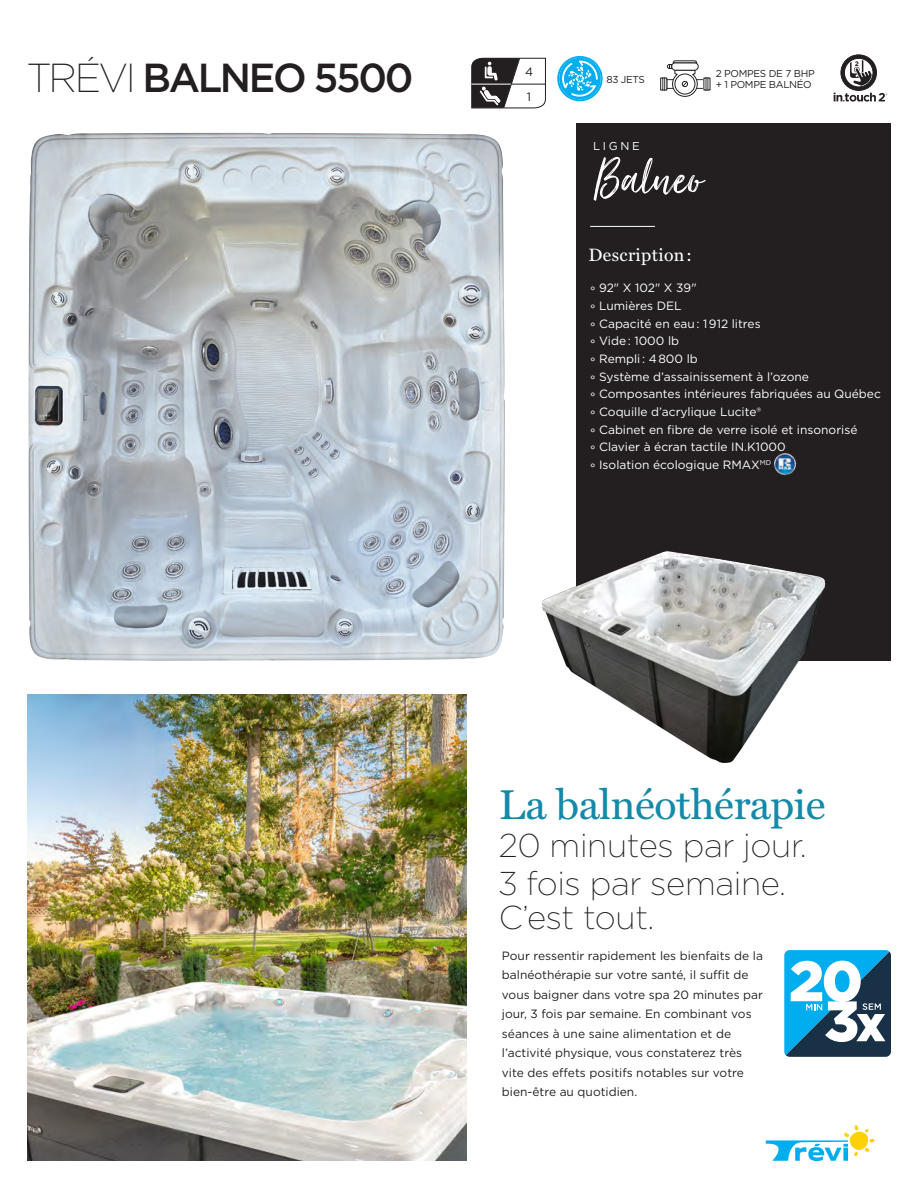
<style>
.page{position:relative;width:918px;height:1188px;background:#fff}
.page>*{position:absolute;margin:0;border:0;box-sizing:border-box;transform-origin:0 0}
.t1{font:61.5px "Just Lovely";color:#fff}
.t2{font:42px "Miller Text";letter-spacing:-.01em;color:#1589a8}
.t3{font:500 40.5px "Gotham";letter-spacing:-.06em;color:#231f20}
.t4{font:200 33px/34.5px "Gotham";letter-spacing:-.01em;color:#231f20}
.t5{font:18px "Miller Text";letter-spacing:.02em;color:#fff}
.Texte_Courant_FR{font:12px/19.5px "Gotham";color:#231f20}
.Texte_Courant_FR-2{font:12px "Gotham";color:#fff}
.t6{font:11.4px "Gotham";letter-spacing:.23em;color:#fff}
.t7{font:10.05px/11.2px "Gotham";letter-spacing:-.03em;color:#231f20}
.t8{font:700 6.6px "Gotham";color:#231f20}
.s1{font-weight:200}
</style>
<div class="page">
<div style="left:576px;top:123px;width:315px;height:537px;background:#231f20"></div>
<svg style="left:766px;top:1125px;width:109px;height:36px"></svg>
<img style="left:542px;top:551px;width:310px;height:212px">
<img style="left:774px;top:453px;width:22px;height:22px">
<div style="left:666px;top:79px;width:38px;height:10px;border:1px solid #313232"></div>
<div style="left:704px;top:78px;width:6px;height:12px;background:#969797"></div>
<div style="left:660px;top:78px;width:7px;height:12px;border:1px solid #231f20"></div>
<svg style="left:706px;top:77px;width:3px;height:14px"></svg>
<div style="left:671px;top:62px;width:28px;height:9px;border:1px solid #231f20;border-radius:4px"></div>
<svg style="left:662px;top:60px;width:36px;height:37px"></svg>
<svg style="left:834px;top:54px;width:53px;height:48px"></svg>
<svg style="left:557px;top:56px;width:46px;height:45px"></svg>
<svg style="left:471px;top:58px;width:75px;height:51px"></svg>
<hr style="left:590px;top:226px;width:65px;height:1px;background:#fff">
<svg style="left:784px;top:950px;width:107px;height:107px"></svg>
<img style="left:27px;top:694px;width:440px;height:467px">
<img style="left:29px;top:133px;width:476px;height:528px">
<p class="t3" style="left:27px;top:51px;width:388px"><span class="s1">TRÉVI</span> BALNEO 5500</p>
<p class="Texte_Courant_FR" style="left:525px;top:62px;width:10px">4</p>
<p class="Texte_Courant_FR" style="left:527px;top:87px;width:6px">1</p>
<p class="t7" style="left:606px;top:73px;width:40px">83 JETS</p>
<p class="t7" style="left:716px;top:68px;width:101px">2 POMPES DE 7 BHP + 1 POMPE BALNÉO</p>
<p class="t6" style="left:593px;top:139px;width:48px">LIGNE</p>
<p class="t1" style="left:593px;top:141px;width:110px">Balneo</p>
<p class="t5" style="left:589px;top:241px;width:105px">Description:</p>
<p class="t8" style="left:855px;top:59px;width:6px">2</p>
<p class="Texte_Courant_FR-2" style="left:590px;top:280px;width:108px">° 92" X 102" X 39"</p>
<p class="Texte_Courant_FR-2" style="left:590px;top:298px;width:93px">° Lumières DEL</p>
<p class="Texte_Courant_FR-2" style="left:590px;top:316px;width:172px">° Capacité en eau : 1 912 litres</p>
<p class="Texte_Courant_FR-2" style="left:590px;top:333px;width:91px">° Vide : 1000 lb</p>
<p class="Texte_Courant_FR-2" style="left:590px;top:351px;width:109px">° Rempli : 4 800 lb</p>
<p class="Texte_Courant_FR-2" style="left:590px;top:369px;width:220px">° Système d’assainissement à l’ozone</p>
<p class="Texte_Courant_FR-2" style="left:590px;top:386px;width:292px">° Composantes intérieures fabriquées au Québec</p>
<p class="Texte_Courant_FR-2" style="left:590px;top:404px;width:173px">° Coquille d’acrylique Lucite®</p>
<p class="Texte_Courant_FR-2" style="left:590px;top:422px;width:269px">° Cabinet en fibre de verre isolé et insonorisé</p>
<p class="Texte_Courant_FR-2" style="left:590px;top:439px;width:197px">° Clavier à écran tactile IN.K1000</p>
<p class="Texte_Courant_FR-2" style="left:590px;top:457px;width:183px">° Isolation écologique RMAX<sup>MD</sup></p>
<p class="t2" style="left:499px;top:771px;width:328px">La balnéothérapie</p>
<p class="t4" style="left:499px;top:827px;width:309px">20 minutes par jour.</p>
<p class="t4" style="left:499px;top:865px;width:289px">3 fois par semaine.<br>C’est tout.</p>
<p class="Texte_Courant_FR" style="left:502px;top:945px;width:263px">Pour ressentir rapidement les bienfaits de la balnéothérapie sur votre santé, il suffit de vous baigner dans votre spa 20 minutes par jour, 3 fois par semaine. En combinant vos séances à une saine alimentation et de l’activité physique, vous constaterez très vite des effets positifs notables sur votre bien-être au quotidien.</p>
</div>
